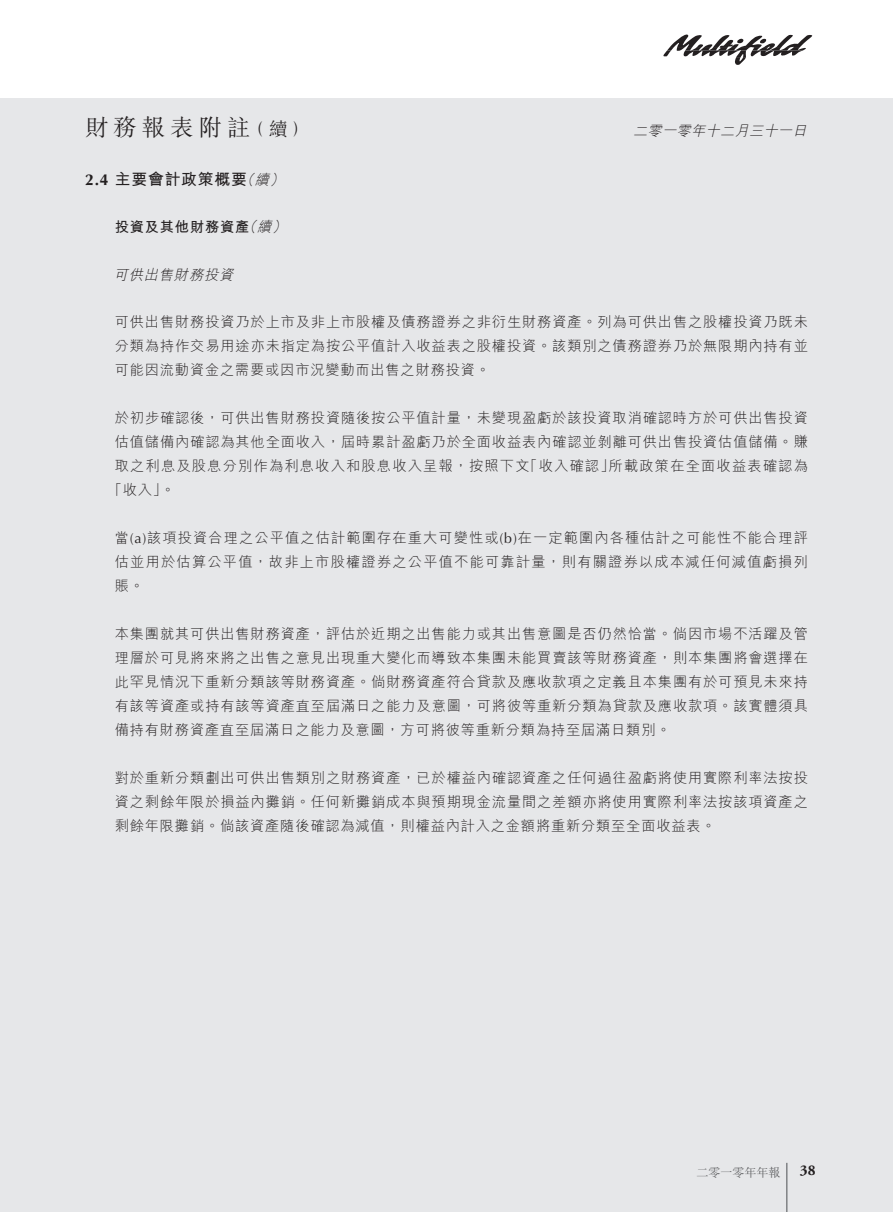
<style>
.page{position:relative;width:893px;height:1212px;background:#fff}
.page>*{position:absolute;margin:0;border:0;box-sizing:border-box;transform-origin:0 0}
.t1{font:300 23.25px "M Sung HK";letter-spacing:.22em;color:#231f20}
.t2{font:700 15.75px "M Hei HK";letter-spacing:.055em;color:#231f20}
.t3{font:700 15px "Adobe Garamond Pro";color:#231f20}
.t4{font:300 14.25px/24px "M Hei HK";letter-spacing:.06em;color:#231f20;text-align:justify}
.t5{font:300 14.25px "M Hei HK";letter-spacing:.08em;color:#231f20}
.t6{font:italic 300 14.25px "M Hei HK";color:#231f20}
.t7{font:700 14.25px "M Hei HK";letter-spacing:.055em;color:#231f20}
.t8{font:300 12px "M Sung HK";color:#57585a}
.s1{font-size:18.75px}
.s2{font-family:"Optima LT Std"}
.s3{font-weight:300;font-style:italic;font-size:14.25px}
.s4{font-weight:300;font-style:italic}
.s5{font-family:"Optima LT Std";font-weight:400}
</style>
<div class="page">
<div style="left:0;top:98px;width:893px;height:1114px;background:#e6e7e9"></div>
<hr style="left:786px;top:1163px;width:1px;height:49px;background:#808285">
<svg style="left:663px;top:35px;width:149px;height:30px"></svg>
<p class="t1" style="left:85px;top:111px;width:227px">財務報表附註<span class="s1">（續）</span></p>
<p class="t6" style="left:633px;top:121px;width:180px">二零一零年十二月三十一日</p>
<p class="t2" style="left:85px;top:168px;width:205px"><span class="s2">2.4</span> 主要會計政策概要<span class="s3">（續）</span></p>
<p class="t7" style="left:115px;top:217px;width:177px">投資及其他財務資產<span class="s4">（續）</span></p>
<p class="t6" style="left:114px;top:264px;width:125px">可供出售財務投資</p>
<p class="t4" style="left:115px;top:309px;width:695px">可供出售財務投資乃於上市及非上市股權及債務證券之非衍生財務資產。列為可供出售之股權投資乃既未分類為持作交易用途亦未指定為按公平值計入收益表之股權投資。該類別之債務證券乃於無限期內持有並可能因流動資金之需要或因市況變動而出售之財務投資。</p>
<p class="t4" style="left:115px;top:405px;width:695px">於初步確認後，可供出售財務投資隨後按公平值計量，未變現盈虧於該投資取消確認時方於可供出售投資</p>
<p class="t4" style="left:115px;top:429px;width:695px">估值儲備內確認為其他全面收入，屆時累計盈虧乃於全面收益表內確認並剝離可供出售投資估值儲備。賺</p>
<p class="t5" style="left:115px;top:456px;width:695px">取之利息及股息分別作為利息收入和股息收入呈報，按照下文「收入確認」所載政策在全面收益表確認為</p>
<p class="t4" style="left:108px;top:477px;width:69px">「收入」。</p>
<p class="t4" style="left:115px;top:525px;width:695px">當<span class="s5">(a)</span>該項投資合理之公平值之估計範圍存在重大可變性或<span class="s5">(b)</span>在一定範圍內各種估計之可能性不能合理評估並用於估算公平值，故非上市股權證券之公平值不能可靠計量，則有關證券以成本減任何減值虧損列賬。</p>
<p class="t4" style="left:115px;top:621px;width:695px">本集團就其可供出售財務資產，評估於近期之出售能力或其出售意圖是否仍然恰當。倘因市場不活躍及管理層於可見將來將之出售之意見出現重大變化而導致本集團未能買賣該等財務資產，則本集團將會選擇在此罕見情況下重新分類該等財務資產。倘財務資產符合貸款及應收款項之定義且本集團有於可預見未來持有該等資產或持有該等資產直至屆滿日之能力及意圖，可將彼等重新分類為貸款及應收款項。該實體須具備持有財務資產直至屆滿日之能力及意圖，方可將彼等重新分類為持至屆滿日類別。</p>
<p class="t4" style="left:115px;top:765px;width:695px">對於重新分類劃出可供出售類別之財務資產，已於權益內確認資產之任何過往盈虧將使用實際利率法按投資之剩餘年限於損益內攤銷。任何新攤銷成本與預期現金流量間之差額亦將使用實際利率法按該項資產之剩餘年限攤銷。倘該資產隨後確認為減值，則權益內計入之金額將重新分類至全面收益表。</p>
<p class="t8" style="left:696px;top:1164px;width:85px">二零一零年年報</p>
<p class="t3" style="left:800px;top:1162px;width:17px">38</p>
</div>
